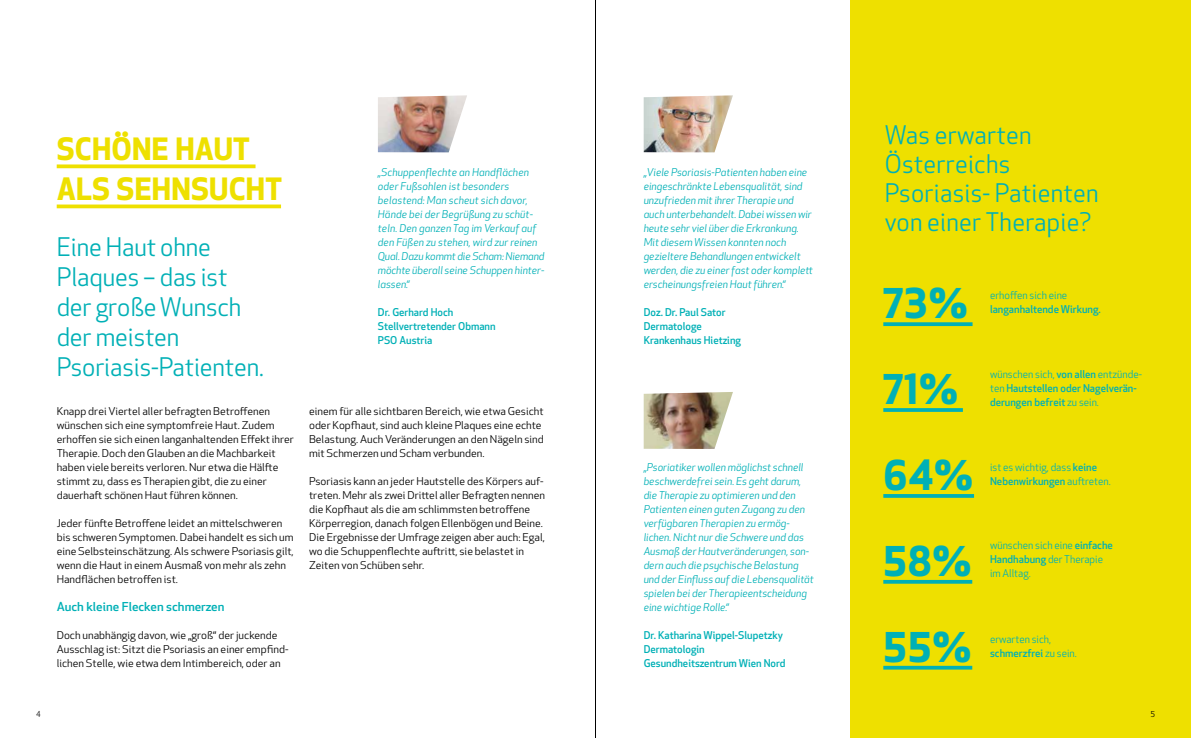
<style>
.page{position:relative;width:1191px;height:738px;background:#fff}
.page>*{position:absolute;margin:0;border:0;box-sizing:border-box;transform-origin:0 0}
.t1{font:700 40px/85.8px "Apex New";letter-spacing:.01em;color:#00b0b6}
.t2{font:700 30px/40px "Apex New";letter-spacing:.01em;color:#eee000}
.t3{font:25px/30px "Apex New";letter-spacing:-.005em;color:#00b0b6}
.t4{font:500 12px "Apex New";color:#00b0b6;scale:1.06 1}
.t5{font:10.5px/14px "Apex New";color:#000;scale:1.06 1}
.t6{font:italic 10.5px/14px "Apex New";color:#00b0b6}
.t7{font:500 10.5px/14px "Apex New";color:#00b0b6}
.t8{font:10.5px/14px "Apex New";color:#00b0b6}
.t9{font:8px "Apex New";color:#000}
.s1{font-weight:400}
.s2{font-weight:500}
</style>
<div class="page">
<div style="left:850px;top:0;width:341px;height:737px;background:#eee000"></div>
<svg style="left:883px;top:322px;width:89px;height:4px"></svg>
<hr style="left:883px;top:408px;width:80px;height:3px;background:#00b0b6">
<svg style="left:883px;top:494px;width:91px;height:3px"></svg>
<svg style="left:883px;top:579px;width:89px;height:4px"></svg>
<svg style="left:883px;top:665px;width:89px;height:4px"></svg>
<svg style="left:57px;top:164px;width:198px;height:4px"></svg>
<svg style="left:57px;top:204px;width:224px;height:4px"></svg>
<img style="left:643px;top:95px;width:90px;height:57px">
<img style="left:378px;top:95px;width:89px;height:57px">
<img style="left:643px;top:392px;width:90px;height:56px">
<hr style="left:595px;top:0;width:1px;height:737px;background:#000">
<h2 class="t2" style="left:57px;top:128px;width:227px">SCHÖNE HAUT<br>ALS SEHNSUCHT</h2>
<h3 class="t3" style="left:57px;top:232px;width:209px">Eine Haut ohne<br>Plaques – das ist der große Wunsch der meisten<br>Psoriasis-Patienten.</h3>
<p class="t5" style="left:57px;top:403px;width:225px">Knapp drei Viertel aller befragten Betroffenen wünschen sich eine symptomfreie Haut. Zudem erhoffen sie sich einen langanhaltenden Effekt ihrer Therapie. Doch den Glauben an die Machbarkeit haben viele bereits verloren. Nur etwa die Hälfte stimmt zu, dass es Therapien gibt, die zu einer dauerhaft schönen Haut führen können.</p>
<p class="t5" style="left:57px;top:515px;width:225px">Jeder fünfte Betroffene leidet an mittelschweren bis schweren Symptomen. Dabei handelt es sich um eine Selbsteinschätzung. Als schwere Psoriasis gilt, wenn die Haut in einem Ausmaß von mehr als zehn Handflächen betroffen ist.</p>
<p class="t4" style="left:57px;top:598px;width:160px">Auch kleine Flecken schmerzen</p>
<p class="t5" style="left:57px;top:627px;width:220px">Doch unabhängig davon, wie „groß“ der juckende<br>Ausschlag ist: Sitzt die Psoriasis an einer empfind&shy;lichen Stelle, wie etwa dem Intimbereich, oder an</p>
<p class="t6" style="left:378px;top:165px;width:168px">„Schuppenflechte an Handflächen oder Fußsohlen ist besonders belastend: Man scheut sich davor,<br>Hände bei der Begrüßung zu schüt&shy;teln. Den ganzen Tag im Verkauf auf den Füßen zu stehen, wird zur reinen<br>Qual. Dazu kommt die Scham: Niemand möchte überall seine Schuppen hinter&shy;lassen.“</p>
<p class="t7" style="left:378px;top:305px;width:119px">Dr. Gerhard Hoch<br>Stellvertretender Obmann<br>PSO Austria</p>
<p class="t5" style="left:309px;top:403px;width:223px">einem für alle sichtbaren Bereich, wie etwa Gesicht oder Kopfhaut, sind auch kleine Plaques eine echte Belastung. Auch Veränderungen an den Nägeln sind mit Schmerzen und Scham verbunden.</p>
<p class="t5" style="left:309px;top:473px;width:224px">Psoriasis kann an jeder Hautstelle des Körpers auf&shy;treten. Mehr als zwei Drittel aller Befragten nennen die Kopfhaut als die am schlimmsten betroffene Körperregion, danach folgen Ellenbögen und Beine.<br>Die Ergebnisse der Umfrage zeigen aber auch: Egal, wo die Schuppenflechte auftritt, sie belastet in Zeiten von Schüben sehr.</p>
<p class="t6" style="left:643px;top:165px;width:171px">„Viele Psoriasis-Patienten haben eine eingeschränkte Lebensqualität, sind unzufrieden mit ihrer Therapie und auch unterbehandelt. Dabei wissen wir heute sehr viel über die Erkrankung.<br>Mit diesem Wissen konnten noch gezieltere Behandlungen entwickelt werden, die zu einer fast oder komplett erscheinungsfreien Haut führen.“</p>
<p class="t7" style="left:643px;top:305px;width:99px">Doz. Dr. Paul Sator<br>Dermatologe<br>Krankenhaus Hietzing</p>
<p class="t6" style="left:643px;top:459px;width:172px">„Psoriatiker wollen möglichst schnell beschwerdefrei sein. Es geht darum, die Therapie zu optimieren und den Patienten einen guten Zugang zu den verfügbaren Therapien zu ermög&shy;lichen. Nicht nur die Schwere und das Ausmaß der Hautveränderungen, son&shy;dern auch die psychische Belastung und der Einfluss auf die Lebensqualität spielen bei der Therapieentscheidung eine wichtige Rolle.“</p>
<p class="t7" style="left:643px;top:627px;width:143px">Dr. Katharina Wippel-Slupetzky<br>Dermatologin<br>Gesundheitszentrum Wien Nord</p>
<h3 class="t3" style="left:884px;top:121px;width:215px;line-height:29px">Was erwarten<br>Österreichs<br>Psoriasis- Patienten von einer Therapie?</h3>
<h1 class="t1" style="left:883px;top:259px;width:92px">73%<br>71%<br>64%<br>58%<br>55%</h1>
<p class="t8" style="left:990px;top:287px;width:79px">erhoffen sich eine</p>
<p class="t7" style="left:990px;top:301px;width:112px">langanhaltende Wirkung.</p>
<p class="t7" style="left:990px;top:366px;width:153px"><span class="s1">wünschen sich,</span> von allen <span class="s1">entzünde&shy;ten</span> Hautstellen oder Nagelverän&shy;derungen befreit <span class="s1">zu sein.</span></p>
<p class="t8" style="left:990px;top:460px;width:122px">ist es wichtig, dass <span class="s2">keine<br>Nebenwirkungen</span> auftreten.</p>
<p class="t8" style="left:990px;top:538px;width:124px">wünschen sich eine <span class="s2">einfache<br>Handhabung</span> der Therapie im Alltag.</p>
<p class="t8" style="left:990px;top:631px;width:88px">erwarten sich, <span class="s2">schmerzfrei</span> zu sein.</p>
<p class="t9" style="left:36px;top:707px;width:6px">4</p>
<p class="t9" style="left:1151px;top:707px;width:5px">5</p>
</div>
